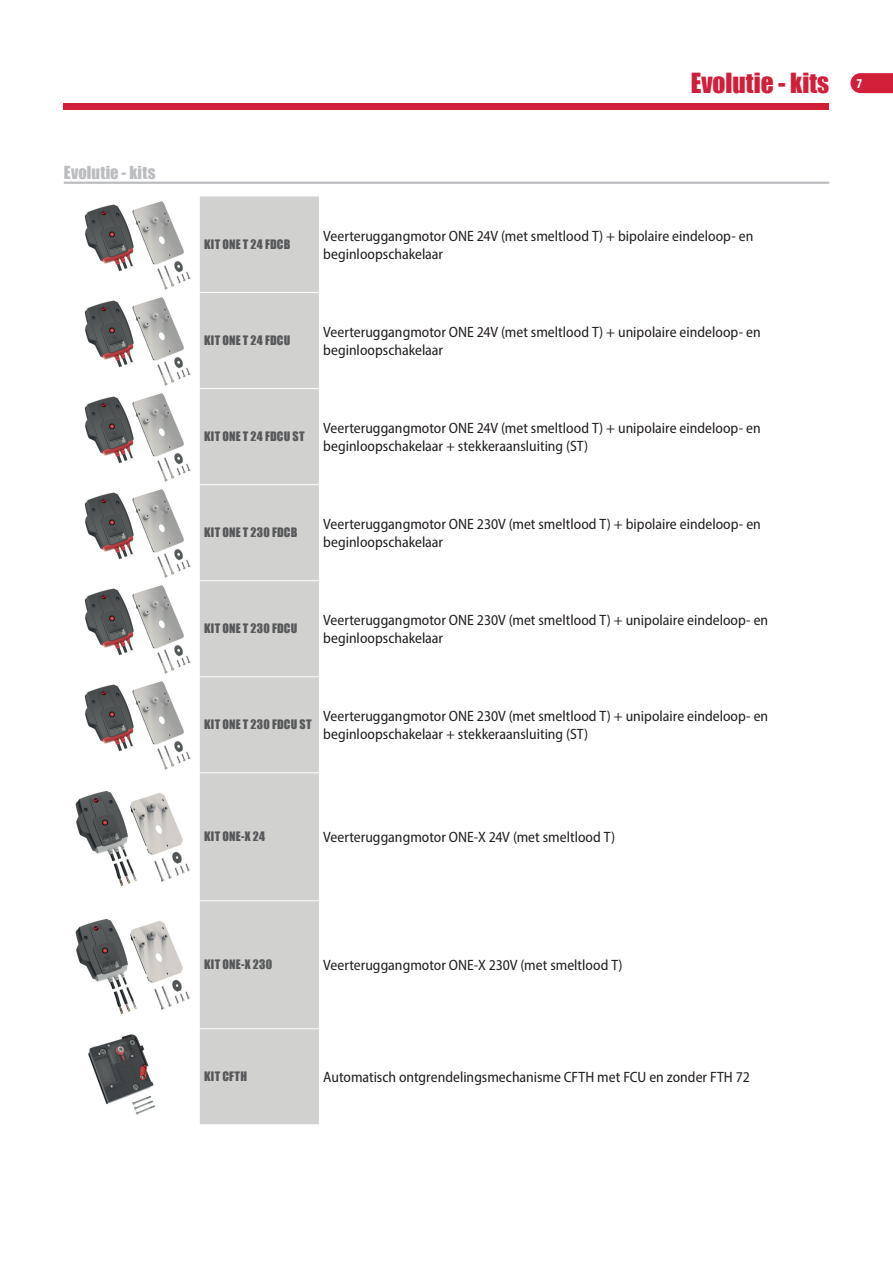
<style>
.page{position:relative;width:893px;height:1263px;background:#fff}
.page>*{position:absolute;margin:0;border:0;box-sizing:border-box;transform-origin:0 0}
.t1{font:25.5px "Impact";color:#d11e39}
.t2{font:16.5px "Impact";letter-spacing:.015em;color:#bcbdc0}
.t3{font:semi-condensed 15px/18px "Myriad Pro";color:#231f20}
.t4{font:12px "Impact";letter-spacing:.025em;color:#57585a}
</style>
<div class="page">
<div style="left:64px;top:103px;width:765px;height:6px;background:#d11e39"></div>
<svg style="left:850px;top:73px;width:43px;height:20px"></svg>
<hr style="left:64px;top:182px;width:765px;height:2px;background:#bcbdc0">
<div style="left:200px;top:196px;width:119px;height:928px;background:#d1d1d0"></div>
<hr style="left:200px;top:292px;width:119px;height:1px;background:#fff">
<hr style="left:200px;top:388px;width:119px;height:1px;background:#fff">
<hr style="left:200px;top:484px;width:119px;height:1px;background:#fff">
<hr style="left:200px;top:580px;width:119px;height:1px;background:#fff">
<hr style="left:200px;top:676px;width:119px;height:1px;background:#fff">
<hr style="left:200px;top:772px;width:119px;height:1px;background:#fff">
<hr style="left:200px;top:900px;width:119px;height:1px;background:#fff">
<hr style="left:200px;top:1028px;width:119px;height:1px;background:#fff">
<img style="left:84px;top:201px;width:107px;height:569px">
<div style="left:204px;top:238px;width:115px;height:15px;background:#d1d1d0"></div>
<div style="left:204px;top:334px;width:115px;height:15px;background:#d1d1d0"></div>
<div style="left:204px;top:430px;width:115px;height:15px;background:#d1d1d0"></div>
<div style="left:204px;top:526px;width:115px;height:15px;background:#d1d1d0"></div>
<div style="left:204px;top:622px;width:115px;height:15px;background:#d1d1d0"></div>
<div style="left:204px;top:718px;width:115px;height:15px;background:#d1d1d0"></div>
<img style="left:75px;top:791px;width:115px;height:224px">
<div style="left:204px;top:830px;width:115px;height:15px;background:#d1d1d0"></div>
<div style="left:204px;top:958px;width:115px;height:15px;background:#d1d1d0"></div>
<img style="left:88px;top:1034px;width:67px;height:81px">
<div style="left:204px;top:1070px;width:115px;height:15px;background:#d1d1d0"></div>
<p class="t2" style="left:64px;top:160px;width:93px">Evolutie - kits</p>
<h1 class="t1" style="left:691px;top:63px;width:173px">Evolutie - kits <sup>7</sup></h1>
<p class="t4" style="left:204px;top:235px;width:88px">KIT ONE T 24 FDCB</p>
<p class="t3" style="left:323px;top:227px;width:432px">Veerteruggangmotor ONE 24V (met smeltlood T) + bipolaire eindeloop- en beginloopschakelaar</p>
<p class="t4" style="left:204px;top:331px;width:88px">KIT ONE T 24 FDCU</p>
<p class="t3" style="left:323px;top:323px;width:439px">Veerteruggangmotor ONE 24V (met smeltlood T) + unipolaire eindeloop- en beginloopschakelaar</p>
<p class="t4" style="left:204px;top:427px;width:102px">KIT ONE T 24 FDCU ST</p>
<p class="t3" style="left:323px;top:419px;width:439px">Veerteruggangmotor ONE 24V (met smeltlood T) + unipolaire eindeloop- en beginloopschakelaar + stekkeraansluiting (ST)</p>
<p class="t4" style="left:204px;top:523px;width:95px">KIT ONE T 230 FDCB</p>
<p class="t3" style="left:323px;top:515px;width:439px">Veerteruggangmotor ONE 230V (met smeltlood T) + bipolaire eindeloop- en beginloopschakelaar</p>
<p class="t4" style="left:204px;top:619px;width:95px">KIT ONE T 230 FDCU</p>
<p class="t3" style="left:323px;top:611px;width:447px">Veerteruggangmotor ONE 230V (met smeltlood T) + unipolaire eindeloop- en beginloopschakelaar</p>
<p class="t4" style="left:204px;top:715px;width:109px">KIT ONE T 230 FDCU ST</p>
<p class="t3" style="left:323px;top:707px;width:447px">Veerteruggangmotor ONE 230V (met smeltlood T) + unipolaire eindeloop- en beginloopschakelaar + stekkeraansluiting (ST)</p>
<p class="t4" style="left:204px;top:827px;width:63px">KIT ONE-X 24</p>
<p class="t3" style="left:323px;top:828px;width:293px">Veerteruggangmotor ONE-X 24V (met smeltlood T)</p>
<p class="t4" style="left:204px;top:955px;width:69px">KIT ONE-X 230</p>
<p class="t3" style="left:323px;top:956px;width:301px">Veerteruggangmotor ONE-X 230V (met smeltlood T)</p>
<p class="t4" style="left:204px;top:1067px;width:44px">KIT CFTH</p>
<p class="t3" style="left:323px;top:1068px;width:428px">Automatisch ontgrendelingsmechanisme CFTH met FCU en zonder FTH 72</p>
</div>
